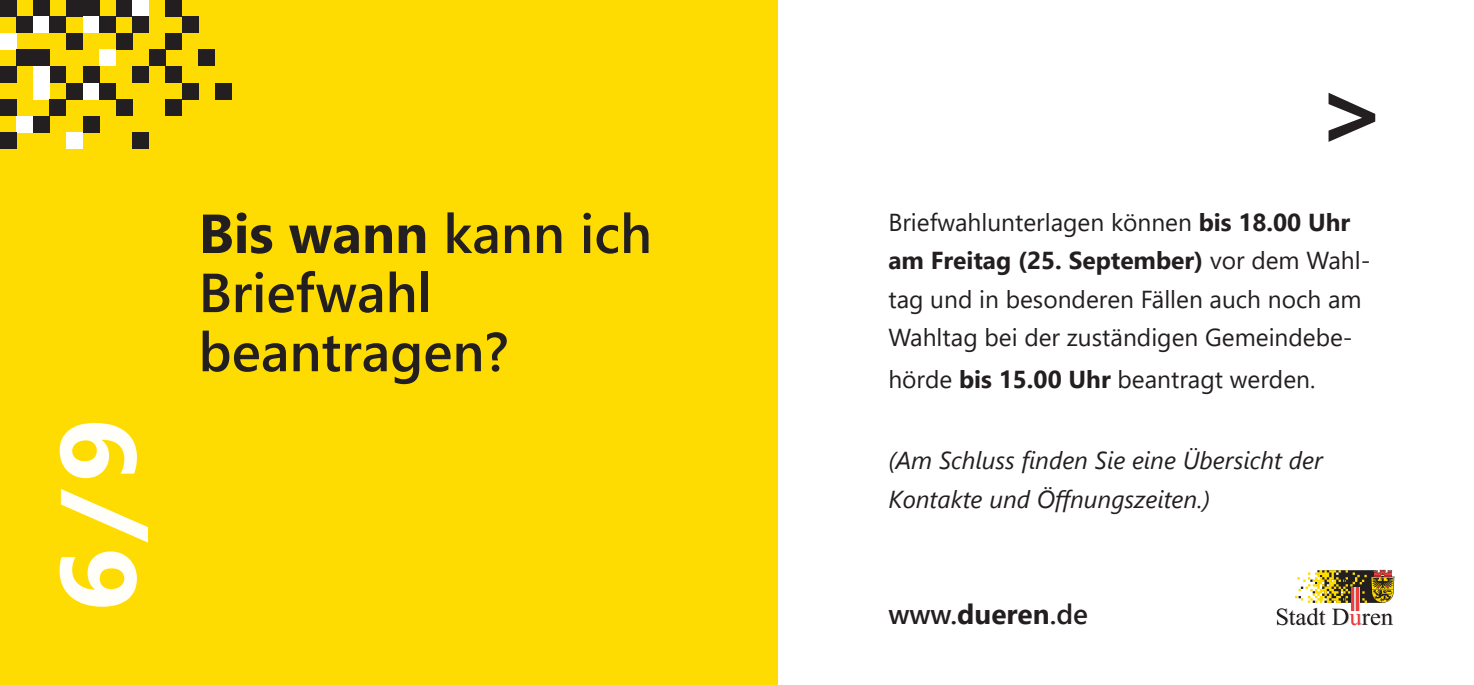
<style>
.page{position:relative;width:1474px;height:685px;background:#fff}
.page>*{position:absolute;margin:0;border:0;box-sizing:border-box;transform-origin:0 0}
.t1{font:700 106.75px "Segoe UI";color:#fff;scale:1.05 1}
.t2{font:700 97.48px "Segoe UI";color:#231f20;scale:1.05 1}
.t3{font:600 54.77px/59.1px "Segoe UI";color:#231f20}
.t4{font:600 28px "Segoe UI";color:#231f20}
.t5{font:24.5px/38.5px "Segoe UI";color:#231f20}
.t6{font:italic 24.5px/38.5px "Segoe UI";color:#231f20}
.s1{font-weight:700}
</style>
<div class="page">
<div style="left:0;top:0;width:778px;height:685px;background:#ffdc01"></div>
<div style="left:0;top:0;width:17px;height:17px;background:#231f20"></div>
<div style="left:33px;top:0;width:17px;height:17px;background:#231f20"></div>
<div style="left:66px;top:0;width:17px;height:17px;background:#231f20"></div>
<div style="left:83px;top:0;width:16px;height:17px;background:#231f20"></div>
<div style="left:116px;top:0;width:16px;height:17px;background:#231f20"></div>
<div style="left:132px;top:0;width:17px;height:17px;background:#fff"></div>
<div style="left:165px;top:0;width:17px;height:17px;background:#231f20"></div>
<div style="left:17px;top:17px;width:16px;height:16px;background:#231f20"></div>
<div style="left:33px;top:17px;width:17px;height:16px;background:#fff"></div>
<div style="left:50px;top:17px;width:16px;height:16px;background:#231f20"></div>
<div style="left:83px;top:17px;width:16px;height:16px;background:#fff"></div>
<div style="left:99px;top:17px;width:17px;height:16px;background:#231f20"></div>
<div style="left:132px;top:17px;width:17px;height:16px;background:#231f20"></div>
<div style="left:182px;top:17px;width:17px;height:16px;background:#231f20"></div>
<div style="left:0;top:33px;width:17px;height:17px;background:#fff"></div>
<div style="left:66px;top:33px;width:17px;height:17px;background:#231f20"></div>
<div style="left:116px;top:33px;width:16px;height:17px;background:#231f20"></div>
<div style="left:165px;top:33px;width:17px;height:17px;background:#231f20"></div>
<div style="left:17px;top:50px;width:16px;height:16px;background:#231f20"></div>
<div style="left:33px;top:50px;width:17px;height:16px;background:#231f20"></div>
<div style="left:99px;top:50px;width:17px;height:16px;background:#fff"></div>
<div style="left:149px;top:50px;width:16px;height:16px;background:#231f20"></div>
<div style="left:199px;top:50px;width:16px;height:16px;background:#231f20"></div>
<div style="left:0;top:66px;width:17px;height:17px;background:#231f20"></div>
<div style="left:50px;top:66px;width:16px;height:17px;background:#231f20"></div>
<div style="left:83px;top:66px;width:16px;height:17px;background:#231f20"></div>
<div style="left:132px;top:66px;width:17px;height:17px;background:#231f20"></div>
<div style="left:165px;top:66px;width:17px;height:17px;background:#231f20"></div>
<div style="left:33px;top:83px;width:17px;height:16px;background:#fff"></div>
<div style="left:66px;top:83px;width:17px;height:16px;background:#231f20"></div>
<div style="left:83px;top:83px;width:16px;height:16px;background:#fff"></div>
<div style="left:99px;top:83px;width:17px;height:16px;background:#231f20"></div>
<div style="left:182px;top:83px;width:17px;height:16px;background:#231f20"></div>
<div style="left:215px;top:83px;width:17px;height:16px;background:#231f20"></div>
<div style="left:0;top:99px;width:17px;height:17px;background:#231f20"></div>
<div style="left:50px;top:99px;width:16px;height:17px;background:#231f20"></div>
<div style="left:116px;top:99px;width:16px;height:17px;background:#231f20"></div>
<div style="left:165px;top:99px;width:17px;height:17px;background:#231f20"></div>
<div style="left:17px;top:116px;width:16px;height:16px;background:#fff"></div>
<div style="left:33px;top:116px;width:17px;height:16px;background:#231f20"></div>
<div style="left:33px;top:66px;width:17px;height:17px;background:#fff"></div>
<div style="left:0;top:132px;width:17px;height:17px;background:#231f20"></div>
<div style="left:66px;top:132px;width:17px;height:17px;background:#fff"></div>
<div style="left:132px;top:132px;width:17px;height:17px;background:#231f20"></div>
<div style="left:83px;top:116px;width:16px;height:16px;background:#231f20"></div>
<svg style="left:1276px;top:569px;width:118px;height:56px"></svg>
<h1 class="t1" style="left:-3px;top:612px;width:186px;rotate:-90deg">6/9</h1>
<h3 class="t3" style="left:199px;top:199px;width:455px"><span class="s1">Bis wann</span> kann ich<br>Briefwahl beantragen?</h3>
<h2 class="t2" style="left:1315px;top:19px;width:70px">&gt;</h2>
<p class="t5" style="left:888px;top:201px;width:483px">Briefwahlunterlagen können <span class="s1">bis 18.00 Uhr am Freitag (25. September)</span> vor dem Wahl&shy;tag und in besonderen Fällen auch noch am Wahltag bei der zuständigen Gemeindebe-</p>
<p class="t5" style="left:888px;top:358px;width:428px">hörde <span class="s1">bis 15.00 Uhr</span> beantragt werden.</p>
<p class="t6" style="left:888px;top:437px;width:436px">(Am Schluss finden Sie eine Übersicht der<br>Kontakte und Öffnungszeiten.)</p>
<p class="t4" style="left:888px;top:587px;width:201px">www.<span class="s1">dueren</span>.de</p>
</div>
